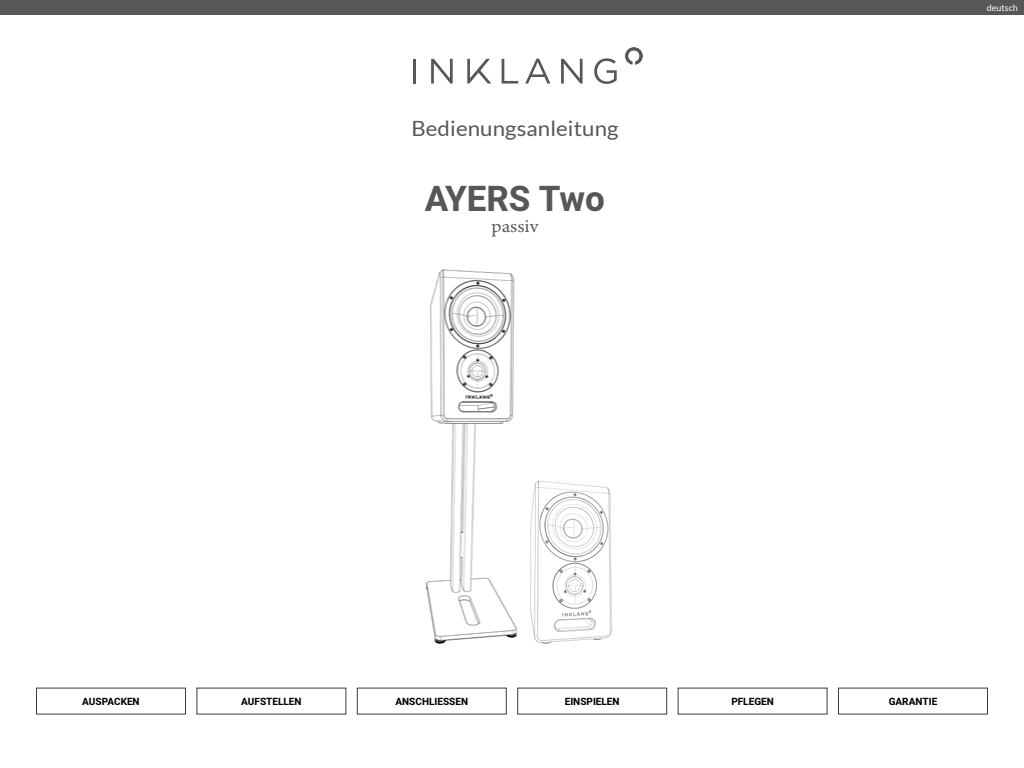
<style>
.page{position:relative;width:1024px;height:768px;background:#fff}
.page>*{position:absolute;margin:0;border:0;box-sizing:border-box;transform-origin:0 0}
.t1{font:700 35px "Heebo";color:#575756}
.t2{font:21px "Lato";letter-spacing:.005em;color:#575756;scale:1.06 1}
.t3{font:18px "Minion Variable Concept";color:#575756;scale:1.06 1}
.t4{font:700 10px "Heebo";color:#000}
.t5{font:9px "Lato";color:#fff}
</style>
<div class="page">
<img style="left:425px;top:269px;width:92px;height:375px">
<img style="left:530px;top:480px;width:82px;height:164px">
<hr style="left:413px;top:59px;width:3px;height:25px;background:#575756">
<svg style="left:431px;top:59px;width:22px;height:25px"></svg>
<svg style="left:502px;top:59px;width:16px;height:25px"></svg>
<svg style="left:525px;top:59px;width:25px;height:25px"></svg>
<svg style="left:594px;top:58px;width:23px;height:26px"></svg>
<svg style="left:467px;top:59px;width:24px;height:25px"></svg>
<svg style="left:561px;top:59px;width:22px;height:25px"></svg>
<svg style="left:625px;top:47px;width:18px;height:17px"></svg>
<div style="left:0;top:0;width:1024px;height:15px;background:#575756"></div>
<h2 class="t2" style="left:411px;top:116px;width:197px">Bedienungsanleitung</h2>
<h1 class="t1" style="left:425px;top:174px;width:181px">AYERS Two</h1>
<h3 class="t3" style="left:492px;top:213px;width:46px">passiv</h3>
<p class="t5" style="left:987px;top:3px;width:33px">deutsch</p>
<p class="t4" style="left:82px;top:694px;width:59px">AUSPACKEN</p>
<p class="t4" style="left:241px;top:694px;width:62px">AUFSTELLEN</p>
<p class="t4" style="left:395px;top:694px;width:74px">ANSCHLIESSEN</p>
<p class="t4" style="left:565px;top:694px;width:56px">EINSPIELEN</p>
<p class="t4" style="left:731px;top:694px;width:44px">PFLEGEN</p>
<p class="t4" style="left:889px;top:694px;width:50px">GARANTIE</p>
</div>
